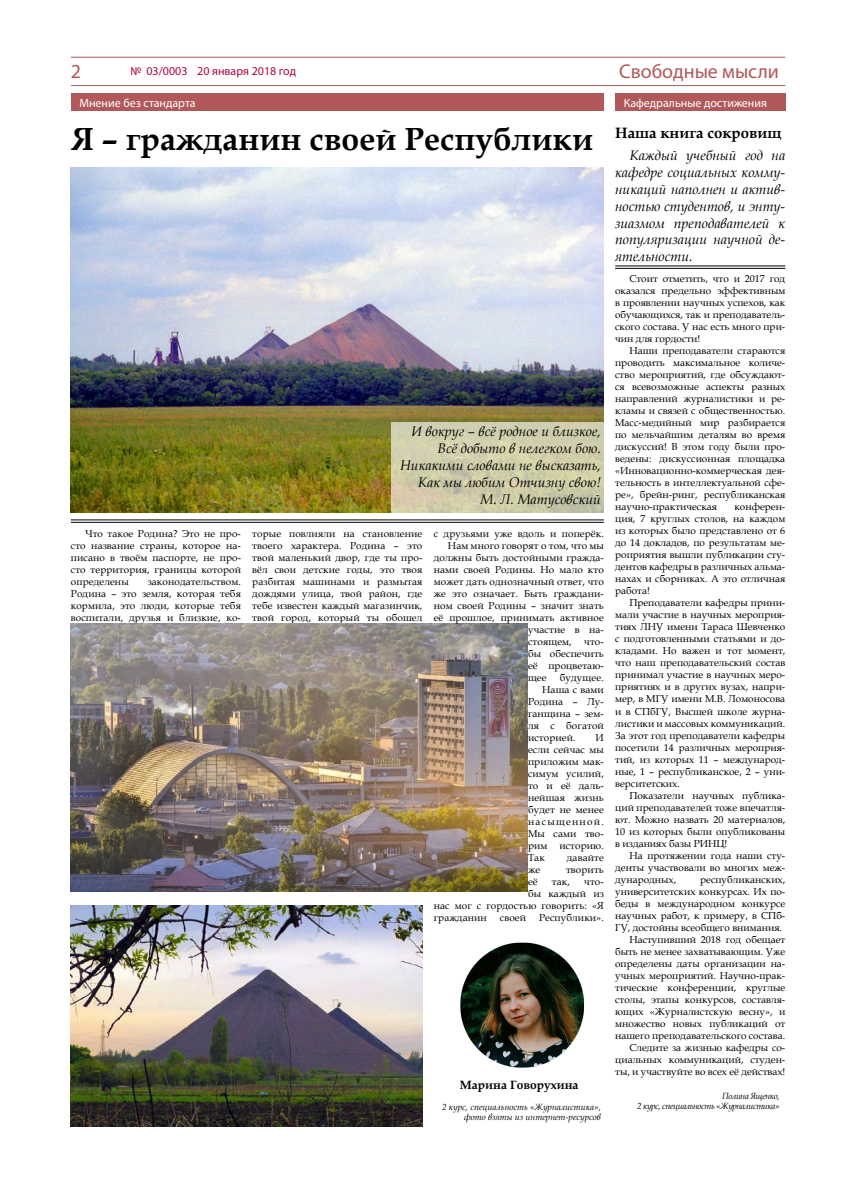
<style>
.page{position:relative;width:842px;height:1191px;background:#fff}
.page>*{position:absolute;margin:0;border:0;box-sizing:border-box;transform-origin:0 0}
.t1{font:700 32px "Book Antiqua";color:#000}
.t2{font:20px "Myriad Pro";color:#b1585a}
.t3{font:700 15px "Book Antiqua";color:#000}
.t4{font:italic 14px/16.8px "Book Antiqua";color:#000;text-align:justify}
.t5{font:12px "Myriad Pro";color:#fff}
.t6{font:12px "Myriad Pro";color:#b0063d}
.t7{font:700 12px "Book Antiqua";color:#000}
.t8{font:10px/12px "Book Antiqua";color:#000;text-align:justify}
.t9{font:italic 9px/10.8px "Book Antiqua";color:#000;text-align:right}
.t10{font:italic 9px/10.8px "Book Antiqua";letter-spacing:-.045em;color:#000;text-align:right}
</style>
<div class="page">
<hr style="left:71px;top:85px;width:714px;height:1px;background:#b1585a">
<hr style="left:71px;top:57px;width:714px;height:1px;background:#b1585a">
<div style="left:71px;top:94px;width:533px;height:17px;background:#b1585a"></div>
<img style="left:71px;top:167px;width:533px;height:345px">
<div style="left:615px;top:94px;width:170px;height:17px;background:#b1585a"></div>
<hr style="left:71px;top:519px;width:533px;height:1px;background:#000">
<hr style="left:71px;top:522px;width:533px;height:1px;background:#000">
<svg style="left:391px;top:422px;width:213px;height:90px;background:#cfcdab"></svg>
<img style="left:71px;top:624px;width:456px;height:267px">
<img style="left:460px;top:942px;width:124px;height:126px">
<hr style="left:615px;top:265px;width:170px;height:1px;background:#000">
<hr style="left:615px;top:268px;width:170px;height:1px;background:#000">
<img style="left:71px;top:905px;width:351px;height:221px">
<h2 class="t2" style="left:71px;top:59px;width:12px">2</h2>
<h2 class="t2" style="left:619px;top:58px;width:161px">Свободные мысли</h2>
<p class="t5" style="left:79px;top:95px;width:118px">Мнение без стандарта</p>
<p class="t6" style="left:130px;top:64px;width:167px">№ 03/0003 20 января 2018 год</p>
<p class="t5" style="left:624px;top:95px;width:145px">Кафедральные достижения</p>
<h3 class="t3" style="left:615px;top:123px;width:168px">Наша книга сокровищ</h3>
<h3 class="t4" style="left:615px;top:147px;width:172px;text-indent:14px">Каждый учебный год на кафедре социальных комму&shy;никаций наполнен и актив&shy;ностью студентов, и энту&shy;зиазмом преподавателей к популяризации научной де&shy;ятельности.</h3>
<h1 class="t1" style="left:71px;top:118px;width:524px">Я – гражданин своей Республики</h1>
<p class="t8" style="left:71px;top:527px;width:172px;text-indent:14px">Что такое Родина? Это не про&shy;сто название страны, которое на&shy;писано в твоём паспорте, не про&shy;сто территория, границы которой определены</p>
<p class="t8" style="left:71px;top:575px;width:172px;text-indent:77px">законодательством.<br>Родина – это земля, которая тебя кормила, это люди, которые тебя воспитали, друзья и близкие, ко-</p>
<h3 class="t4" style="left:400px;top:423px;width:202px;text-align:right">И вокруг – всё родное и близкое,<br>Всё добыто в нелегком бою.<br>Никакими словами не высказать,<br>Как мы любим Отчизну свою!<br>М. Л. Матусовский</h3>
<p class="t8" style="left:252px;top:527px;width:172px">торые повлияли на становление твоего характера. Родина – это твой маленький двор, где ты про&shy;вёл свои детские годы, это твоя разбитая машинами и размытая дождями улица, твой район, где тебе известен каждый магазинчик, твой город, который ты обошел</p>
<p class="t8" style="left:434px;top:527px;width:172px">с друзьями уже вдоль и поперёк.</p>
<p class="t8" style="left:448px;top:539px;width:157px">Нам много говорят о том, что мы</p>
<p class="t8" style="left:434px;top:551px;width:172px">должны быть достойными гражда-</p>
<p class="t8" style="left:434px;top:563px;width:172px">нами своей Родины. Но мало кто</p>
<p class="t8" style="left:434px;top:575px;width:172px">может дать однозначный ответ, что</p>
<p class="t8" style="left:434px;top:587px;width:172px">же это означает. Быть граждани-</p>
<p class="t8" style="left:434px;top:599px;width:172px">ном своей Родины – значит знать</p>
<p class="t8" style="left:434px;top:611px;width:172px">её прошлое, принимать активное</p>
<p class="t8" style="left:528px;top:623px;width:77px">участие в на-</p>
<p class="t8" style="left:528px;top:635px;width:45px">стоящем,</p>
<p class="t8" style="left:528px;top:635px;width:77px;text-indent:56px">что&shy;бы обеспечить её процветаю&shy;щее</p>
<p class="t8" style="left:560px;top:671px;width:46px">будущее.</p>
<p class="t8" style="left:542px;top:683px;width:63px">Наша с вами</p>
<p class="t8" style="left:528px;top:695px;width:77px">Родина – Лу-</p>
<p class="t8" style="left:528px;top:707px;width:77px">ганщина – зем-</p>
<p class="t8" style="left:528px;top:719px;width:77px">ля с богатой</p>
<p class="t8" style="left:528px;top:731px;width:49px">историей.</p>
<p class="t8" style="left:528px;top:731px;width:77px;text-indent:68px">И если сейчас мы приложим мак&shy;симум усилий, то и её даль&shy;нейшая жизнь будет не менее насыщенной.<br>Мы сами тво&shy;рим историю.<br>Так</p>
<p class="t8" style="left:567px;top:851px;width:39px">давайте</p>
<p class="t8" style="left:528px;top:863px;width:14px">же</p>
<p class="t8" style="left:566px;top:863px;width:39px">творить</p>
<p class="t8" style="left:528px;top:875px;width:11px">её</p>
<p class="t8" style="left:552px;top:875px;width:20px">так,</p>
<p class="t8" style="left:584px;top:875px;width:21px">что-</p>
<p class="t8" style="left:528px;top:887px;width:77px">бы каждый из</p>
<p class="t8" style="left:434px;top:899px;width:172px">нас мог с гордостью говорить: «Я</p>
<p class="t8" style="left:434px;top:911px;width:55px">гражданин</p>
<p class="t8" style="left:500px;top:911px;width:28px">своей</p>
<p class="t8" style="left:539px;top:911px;width:66px">Республики».</p>
<p class="t7" style="left:460px;top:1076px;width:120px">Марина Говорухина</p>
<p class="t9" style="left:442px;top:1100px;width:160px">2 курс, специальность «Журналистика», фото взяты из интернет-ресурсов</p>
<p class="t8" style="left:615px;top:273px;width:172px;text-indent:14px">Стоит отметить, что и 2017 год оказался предельно эффективным в проявлении научных успехов, как обучающихся, так и преподаватель&shy;ского состава. У нас есть много при&shy;чин для гордости!</p>
<p class="t8" style="left:615px;top:345px;width:172px;text-indent:14px">Наши преподаватели стараются проводить максимальное количе&shy;ство мероприятий, где обсуждают&shy;ся всевозможные аспекты разных направлений журналистики и ре&shy;кламы и связей с общественностью.<br>Масс-медийный мир разбирается по мельчайшим деталям во время дискуссий! В этом году были про&shy;ведены: дискуссионная площадка «Инновационно-коммерческая дея&shy;тельность в интеллектуальной сфе&shy;ре», брейн-ринг, республиканская научно-практическая</p>
<p class="t8" style="left:615px;top:501px;width:172px;text-indent:119px">конферен&shy;ция, 7 круглых столов, на каждом из которых было представлено от 6 до 14 докладов, по результатам ме&shy;роприятия вышли публикации сту&shy;дентов кафедры в различных альма&shy;нахах и сборниках. А это отличная работа!</p>
<p class="t8" style="left:615px;top:597px;width:172px;text-indent:14px">Преподаватели кафедры прини&shy;мали участие в научных мероприя&shy;тиях ЛНУ имени Тараса Шевченко с подготовленными статьями и до&shy;кладами. Но важен и тот момент, что наш преподавательский состав принимал участие в научных меро&shy;приятиях и в других вузах, напри&shy;мер, в МГУ имени М.В. Ломоносова и в СПбГУ, Высшей школе журна&shy;листики и массовых коммуникаций.<br>За этот год преподаватели кафедры посетили 14 различных мероприя&shy;тий, из которых 11 – международ&shy;ные, 1 – республиканское, 2 – уни&shy;верситетских.</p>
<p class="t8" style="left:615px;top:789px;width:172px;text-indent:14px">Показатели научных публика&shy;ций преподавателей тоже впечатля&shy;ют. Можно назвать 20 материалов, 10 из которых были опубликованы в изданиях базы РИНЦ!</p>
<p class="t8" style="left:615px;top:849px;width:172px;text-indent:14px">На протяжении года наши сту&shy;денты участвовали во многих меж&shy;дународных,</p>
<p class="t8" style="left:700px;top:873px;width:87px">республиканских,</p>
<p class="t8" style="left:615px;top:885px;width:172px">университетских конкурсах. Их по-</p>
<p class="t8" style="left:615px;top:897px;width:172px">беды в международном конкурсе</p>
<p class="t8" style="left:615px;top:909px;width:172px">научных работ, к примеру, в СПб-</p>
<p class="t8" style="left:615px;top:921px;width:168px">ГУ, достойны всеобщего внимания.</p>
<p class="t8" style="left:629px;top:933px;width:157px">Наступивший 2018 год обещает</p>
<p class="t8" style="left:615px;top:945px;width:172px">быть не менее захватывающим. Уже</p>
<p class="t8" style="left:615px;top:957px;width:172px">определены даты организации на-</p>
<p class="t8" style="left:615px;top:969px;width:172px">учных мероприятий. Научно-прак-</p>
<p class="t8" style="left:615px;top:981px;width:172px">тические конференции, круглые</p>
<p class="t8" style="left:615px;top:993px;width:172px">столы, этапы конкурсов, составля-</p>
<p class="t8" style="left:615px;top:1005px;width:172px">ющих «Журналистскую весну», и</p>
<p class="t8" style="left:615px;top:1017px;width:172px">множество новых публикаций от</p>
<p class="t8" style="left:615px;top:1029px;width:172px">нашего преподавательского состава.</p>
<p class="t8" style="left:629px;top:1041px;width:157px">Следите за жизнью кафедры со-</p>
<p class="t8" style="left:615px;top:1053px;width:172px">циальных коммуникаций, студен-</p>
<p class="t8" style="left:615px;top:1065px;width:172px">ты, и участвуйте во всех её действах!</p>
<p class="t10" style="left:637px;top:1089px;width:144px">Полина Ященко,<br>2 курс, специальность «Журналистика»</p>
</div>
